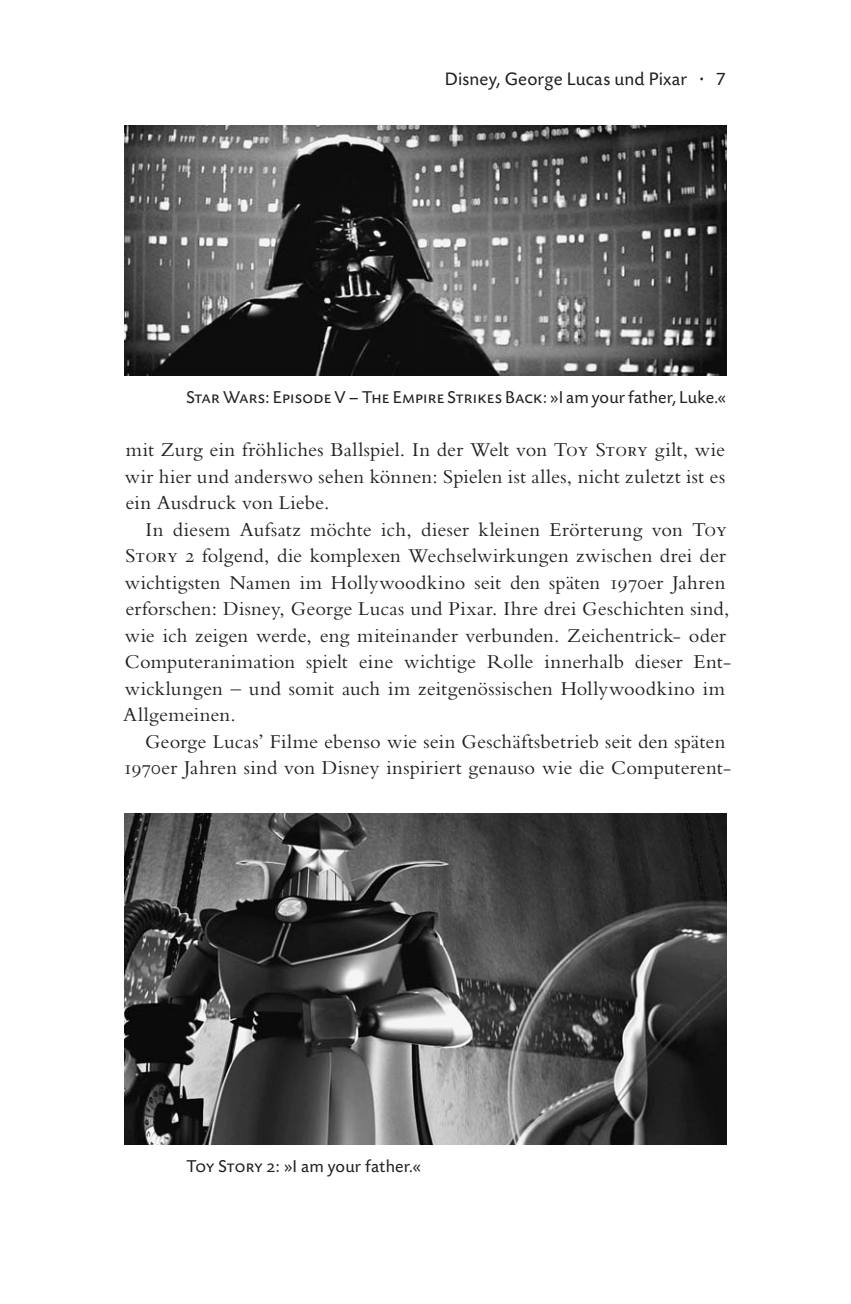
<style>
.page{position:relative;width:851px;height:1304px;background:#fff}
.page>*{position:absolute;margin:0;border:0;box-sizing:border-box;transform-origin:0 0}
.t1{font:20.4px/26.6px "Bembo Std";letter-spacing:.015em;color:#231f20;text-align:justify}
.t2{font:19px "Today Sans BEF";letter-spacing:.005em;color:#231f20}
.t3{font:18px "Today Sans BEF Reg SC";letter-spacing:.015em;color:#231f20}
.t4{font:18px "Today Sans BEF";letter-spacing:.01em;color:#231f20}
.s1{font-family:"Today Sans BEF"}
.s2{color:#fff}
.s3{font-family:"Today Sans BEF Reg SC"}
</style>
<div class="page">
<img style="left:125px;top:126px;width:601px;height:249px">
<img style="left:125px;top:814px;width:601px;height:331px">
<p class="t2" style="left:445px;top:71px;width:283px">Disney, George Lucas und Pixar · 7</p>
<p class="t3" style="left:186px;top:386px;width:541px">Star Wars: Episode V – The Empire Strikes Back: <span class="s1">»I am your father, Luke.«</span></p>
<p class="t1" style="left:125px;top:438px;width:602px">mit Zurg ein fröhliches Ballspiel. In der Welt von Toy Story gilt, wie wir hier und anderswo sehen können: Spielen ist alles, nicht zuletzt ist es ein Ausdruck von Liebe. <span class="s2">((Abb. 2))</span></p>
<p class="t1" style="left:123px;top:518px;width:609px;text-align:left;text-indent:22px">In diesem Aufsatz möchte ich, dieser kleinen Erörterung von Toy Story 2 folgend, die komplexen Wechselwirkungen zwischen drei der wichtigsten Namen im Hollywoodkino seit den späten 1970er Jahren erforschen: Disney, George Lucas und Pixar. Ihre drei Geschichten sind, wie ich zeigen werde, eng miteinander verbunden. Zeichentrick- oder Computeranimation spielt eine wichtige Rolle innerhalb dieser Ent&shy;wicklungen – und somit auch im zeitgenössischen Hollywoodkino im Allgemeinen.</p>
<p class="t1" style="left:123px;top:730px;width:609px;text-align:right">George Lucas’ Filme ebenso wie sein Geschäftsbetrieb seit den späten<br>1970er Jahren sind von Disney inspiriert genauso wie die Computerent-</p>
<p class="t4" style="left:186px;top:1159px;width:236px"><span class="s3">Toy Story 2:</span> »I am your father.«</p>
</div>
